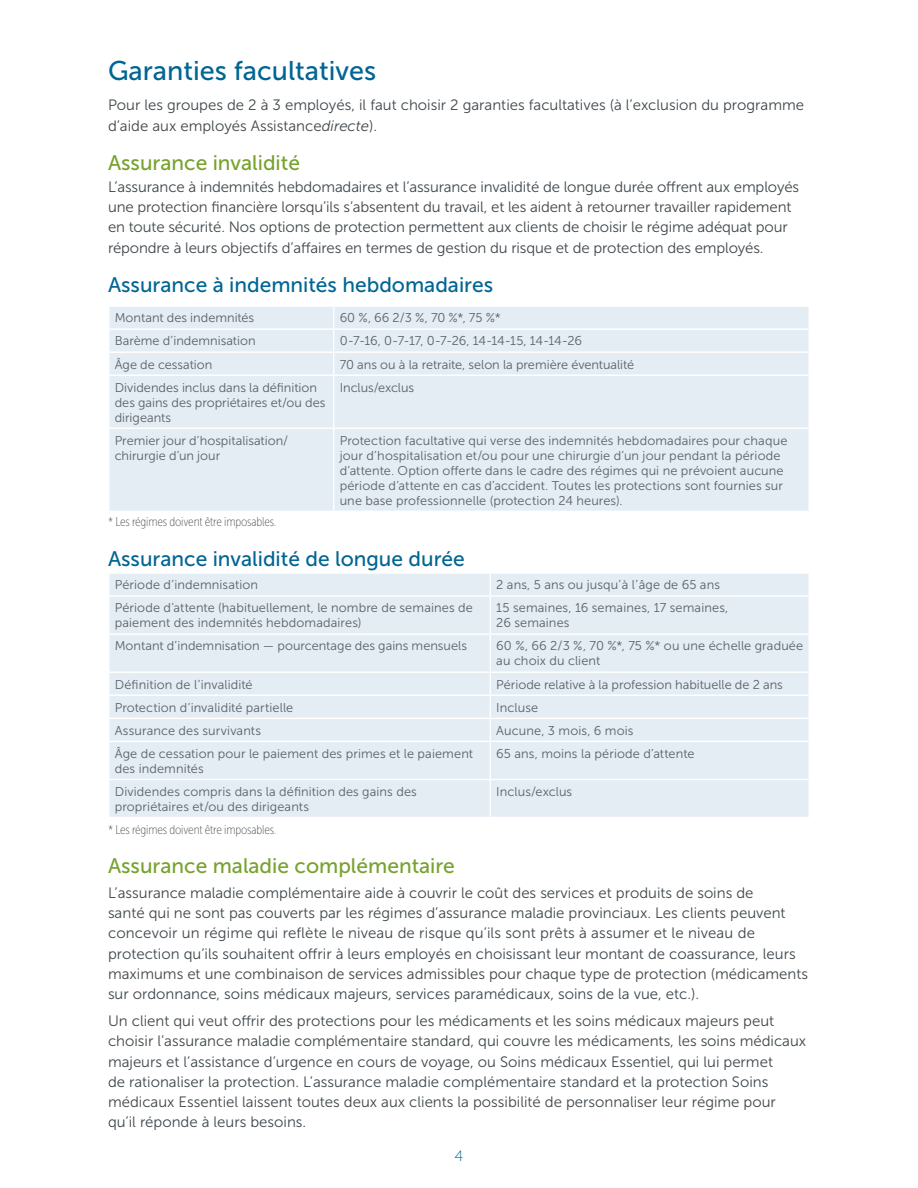
<style>
.page{position:relative;width:918px;height:1188px;background:#fff}
.page>*{position:absolute;margin:0;border:0;box-sizing:border-box;transform-origin:0 0}
.t1{font:27px "Museo Sans 500";color:#006594}
.t2{font:21px "Museo Sans 500";color:#006594}
.t3{font:21px "Museo Sans 500";color:#78a22f}
.t4{font:15px/20.2px "Museo Sans 300";color:#3f474c}
.t5{font:15px "Museo Sans 100";color:#006594}
.t6{font:12.75px/15px "Museo Sans 300";letter-spacing:.005em;color:#5a6166}
.t7{font:12.75px "Museo Sans Cond 100";letter-spacing:-.01em;color:#58595b}
.t8{font:12.75px "Museo Sans 300";letter-spacing:-.02em;color:#5a6166}
.s1{font-style:italic}
</style>
<div class="page">
<div style="left:110px;top:307px;width:698px;height:204px;background:#e4ecf4"></div>
<svg style="left:333px;top:307px;width:1px;height:67px"></svg>
<hr style="left:333px;top:376px;width:1px;height:52px;background:#fff">
<hr style="left:333px;top:429px;width:1px;height:82px;background:#fff">
<hr style="left:108px;top:328px;width:226px;height:2px;background:#fff">
<hr style="left:108px;top:351px;width:226px;height:2px;background:#fff">
<hr style="left:334px;top:351px;width:476px;height:2px;background:#fff">
<hr style="left:108px;top:374px;width:226px;height:2px;background:#fff">
<hr style="left:334px;top:374px;width:476px;height:2px;background:#fff">
<hr style="left:108px;top:428px;width:226px;height:1px;background:#fff">
<hr style="left:334px;top:428px;width:476px;height:1px;background:#fff">
<hr style="left:334px;top:328px;width:476px;height:2px;background:#fff">
<div style="left:110px;top:574px;width:698px;height:243px;background:#e4ecf4"></div>
<hr style="left:108px;top:595px;width:382px;height:2px;background:#fff">
<hr style="left:108px;top:633px;width:382px;height:2px;background:#fff">
<hr style="left:108px;top:671px;width:382px;height:2px;background:#fff">
<hr style="left:108px;top:695px;width:382px;height:1px;background:#fff">
<hr style="left:108px;top:718px;width:382px;height:1px;background:#fff">
<hr style="left:108px;top:741px;width:382px;height:1px;background:#fff">
<hr style="left:108px;top:779px;width:382px;height:1px;background:#fff">
<svg style="left:490px;top:574px;width:1px;height:21px"></svg>
<hr style="left:490px;top:595px;width:320px;height:2px;background:#fff">
<hr style="left:490px;top:597px;width:1px;height:36px;background:#fff">
<hr style="left:490px;top:633px;width:320px;height:2px;background:#fff">
<hr style="left:490px;top:635px;width:1px;height:36px;background:#fff">
<hr style="left:490px;top:671px;width:320px;height:2px;background:#fff">
<hr style="left:490px;top:695px;width:320px;height:1px;background:#fff">
<hr style="left:490px;top:718px;width:320px;height:1px;background:#fff">
<svg style="left:490px;top:673px;width:1px;height:68px"></svg>
<hr style="left:490px;top:741px;width:320px;height:1px;background:#fff">
<hr style="left:490px;top:742px;width:1px;height:37px;background:#fff">
<hr style="left:490px;top:779px;width:320px;height:1px;background:#fff">
<hr style="left:490px;top:780px;width:1px;height:37px;background:#fff">
<h1 class="t1" style="left:108px;top:56px;width:270px">Garanties facultatives</h1>
<p class="t4" style="left:108px;top:95px;width:698px">Pour les groupes de 2 à 3 employés, il faut choisir 2 garanties facultatives (à l’exclusion du programme d’aide aux employés Assistance<span class="s1">directe</span>).</p>
<h2 class="t3" style="left:108px;top:151px;width:194px">Assurance invalidité</h2>
<p class="t4" style="left:108px;top:177px;width:693px">L’assurance à indemnités hebdomadaires et l’assurance invalidité de longue durée offrent aux employés une protection financière lorsqu’ils s’absentent du travail, et les aident à retourner travailler rapidement en toute sécurité. Nos options de protection permettent aux clients de choisir le régime adéquat pour répondre à leurs objectifs d’affaires en termes de gestion du risque et de protection des employés.</p>
<h2 class="t2" style="left:108px;top:273px;width:387px">Assurance à indemnités hebdomadaires</h2>
<p class="t6" style="left:115px;top:311px;width:141px">Montant des indemnités</p>
<p class="t6" style="left:340px;top:311px;width:162px">60 %, 66 2/3 %, 70 %*, 75 %*</p>
<p class="t6" style="left:115px;top:334px;width:142px">Barème d’indemnisation</p>
<p class="t8" style="left:340px;top:334px;width:244px">0-7-16, 0-7-17, 0-7-26, 14-14-15, 14-14-26</p>
<p class="t6" style="left:115px;top:357px;width:99px">Âge de cessation</p>
<p class="t6" style="left:340px;top:357px;width:296px">70 ans ou à la retraite, selon la première éventualité</p>
<p class="t6" style="left:115px;top:380px;width:212px">Dividendes inclus dans la définition des gains des propriétaires et/ou des dirigeants</p>
<p class="t6" style="left:340px;top:380px;width:76px">Inclus/exclus</p>
<p class="t6" style="left:115px;top:433px;width:175px">Premier jour d’hospitalisation/ chirurgie d’un jour</p>
<p class="t6" style="left:340px;top:433px;width:449px">Protection facultative qui verse des indemnités hebdomadaires pour chaque jour d’hospitalisation et/ou pour une chirurgie d’un jour pendant la période d’attente. Option offerte dans le cadre des régimes qui ne prévoient aucune période d’attente en cas d’accident. Toutes les protections sont fournies sur une base professionnelle (protection 24 heures).</p>
<p class="t7" style="left:108px;top:515px;width:170px">* Les régimes doivent être imposables.</p>
<h2 class="t2" style="left:108px;top:547px;width:358px">Assurance invalidité de longue durée</h2>
<p class="t6" style="left:115px;top:578px;width:145px">Période d’indemnisation</p>
<p class="t6" style="left:496px;top:578px;width:225px">2 ans, 5 ans ou jusqu’à l’âge de 65 ans</p>
<p class="t6" style="left:115px;top:601px;width:360px">Période d’attente (habituellement, le nombre de semaines de paiement des indemnités hebdomadaires)</p>
<p class="t6" style="left:496px;top:601px;width:234px">15 semaines, 16 semaines, 17 semaines,<br>26 semaines</p>
<p class="t6" style="left:115px;top:639px;width:354px">Montant d’indemnisation — pourcentage des gains mensuels</p>
<p class="t6" style="left:496px;top:639px;width:308px">60 %, 66 2/3 %, 70 %*, 75 %* ou une échelle graduée au choix du client</p>
<p class="t6" style="left:115px;top:677px;width:139px">Définition de l’invalidité</p>
<p class="t6" style="left:496px;top:677px;width:288px">Période relative à la profession habituelle de 2 ans</p>
<p class="t6" style="left:115px;top:700px;width:180px">Protection d’invalidité partielle</p>
<p class="t6" style="left:496px;top:700px;width:43px">Incluse</p>
<p class="t6" style="left:115px;top:723px;width:148px">Assurance des survivants</p>
<p class="t6" style="left:496px;top:723px;width:139px">Aucune, 3 mois, 6 mois</p>
<p class="t6" style="left:115px;top:746px;width:360px">Âge de cessation pour le paiement des primes et le paiement des indemnités</p>
<p class="t6" style="left:496px;top:746px;width:200px">65 ans, moins la période d’attente</p>
<p class="t6" style="left:115px;top:784px;width:304px">Dividendes compris dans la définition des gains des propriétaires et/ou des dirigeants</p>
<p class="t6" style="left:496px;top:784px;width:77px">Inclus/exclus</p>
<p class="t7" style="left:108px;top:822px;width:170px">* Les régimes doivent être imposables.</p>
<h2 class="t3" style="left:108px;top:854px;width:348px">Assurance maladie complémentaire</h2>
<p class="t4" style="left:108px;top:883px;width:702px">L’assurance maladie complémentaire aide à couvrir le coût des services et produits de soins de<br>santé qui ne sont pas couverts par les régimes d’assurance maladie provinciaux. Les clients peuvent concevoir un régime qui reflète le niveau de risque qu’ils sont prêts à assumer et le niveau de protection qu’ils souhaitent offrir à leurs employés en choisissant leur montant de coassurance, leurs maximums et une combinaison de services admissibles pour chaque type de protection (médicaments sur ordonnance, soins médicaux majeurs, services paramédicaux, soins de la vue, etc.).</p>
<p class="t4" style="left:108px;top:1011px;width:700px">Un client qui veut offrir des protections pour les médicaments et les soins médicaux majeurs peut choisir l’assurance maladie complémentaire standard, qui couvre les médicaments, les soins médicaux majeurs et l’assistance d’urgence en cours de voyage, ou Soins médicaux Essentiel, qui lui permet<br>de rationaliser la protection. L’assurance maladie complémentaire standard et la protection Soins médicaux Essentiel laissent toutes deux aux clients la possibilité de personnaliser leur régime pour qu’il réponde à leurs besoins.</p>
<p class="t5" style="left:455px;top:1148px;width:10px">4</p>
</div>
